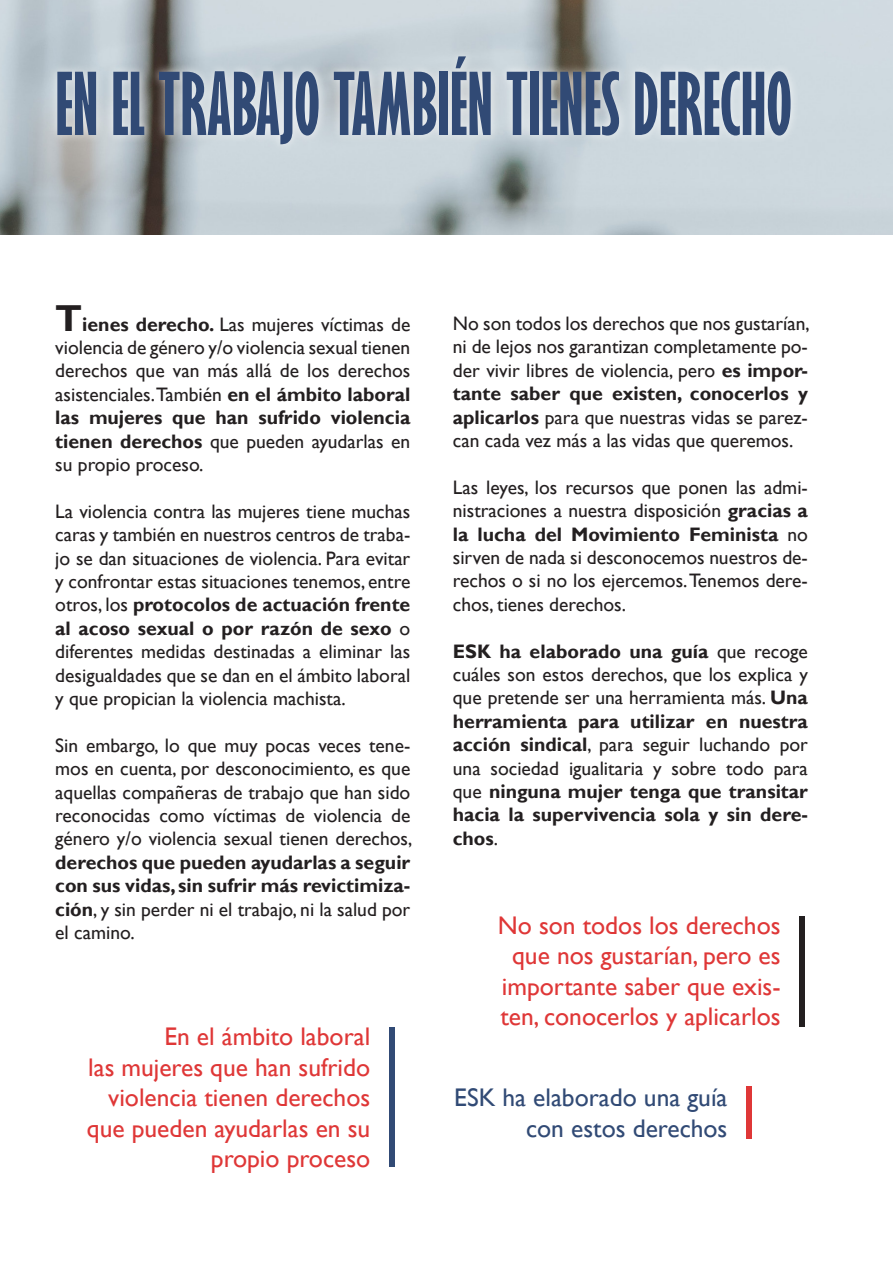
<style>
.page{position:relative;width:893px;height:1263px;background:#fff}
.page>*{position:absolute;margin:0;border:0;box-sizing:border-box;transform-origin:0 0}
.t1{font:700 extra-condensed 79.5px "Gill Sans";color:#314a75}
.t2{font:25.5px/30.6px "Gill Sans";color:#df3737;text-align:right}
.t3{font:25.5px/30.6px "Gill Sans";color:#314a75;text-align:right}
.t4{font:19.5px/23.4px "Gill Sans";color:#231f20;text-align:justify}
.s1{font-weight:700;font-size:37.5px}
.s2{font-weight:700}
</style>
<div class="page">
<img style="left:0;top:0;width:893px;height:234px">
<div style="left:746px;top:1086px;width:6px;height:52px;background:#df3737"></div>
<div style="left:389px;top:1027px;width:5px;height:140px;background:#314a75"></div>
<div style="left:48px;top:47px;width:752px;height:106px;background:#fff;opacity:.75"></div>
<div style="left:799px;top:916px;width:6px;height:111px;background:#231f20"></div>
<p class="t1" style="left:55px;top:56px;width:738px">EN EL TRABAJO TAMBIÉN TIENES DERECHO</p>
<p class="t4" style="left:55px;top:313px;width:357px"><span class="s1">T</span><span class="s2">ienes derecho.</span> Las mujeres víctimas de violencia de género y/o violencia sexual tienen derechos que van más allá de los derechos asistenciales.También <span class="s2">en el ámbito laboral las mujeres que han sufrido violencia tienen derechos</span> que pueden ayudarlas en su propio proceso.</p>
<p class="t4" style="left:55px;top:500px;width:357px">La violencia contra las mujeres tiene muchas caras y también en nuestros centros de traba&shy;jo se dan situaciones de violencia. Para evitar y confrontar estas situaciones tenemos, entre otros, los <span class="s2">protocolos de actuación frente al acoso sexual o por razón de sexo</span> o diferentes medidas destinadas a eliminar las desigualdades que se dan en el ámbito laboral y que propician la violencia machista.</p>
<p class="t4" style="left:55px;top:734px;width:359px">Sin embargo, lo que muy pocas veces tene&shy;mos en cuenta, por desconocimiento, es que aquellas compañeras de trabajo que han sido reconocidas como víctimas de violencia de género y/o violencia sexual tienen derechos, <span class="s2">derechos que pueden ayudarlas a seguir con sus vidas, sin sufrir más revictimiza&shy;ción</span>, y sin perder ni el trabajo, ni la salud por el camino.</p>
<p class="t2" style="left:87px;top:1021px;width:285px">En el ámbito laboral<br>las mujeres que han sufrido violencia tienen derechos que pueden ayudarlas en su propio proceso</p>
<p class="t4" style="left:453px;top:312px;width:359px">No son todos los derechos que nos gustarían, ni de lejos nos garantizan completamente po&shy;der vivir libres de violencia, pero <span class="s2">es impor&shy;tante saber que existen, conocerlos y aplicarlos</span> para que nuestras vidas se parez&shy;can cada vez más a las vidas que queremos.</p>
<p class="t4" style="left:453px;top:476px;width:357px">Las leyes, los recursos que ponen las admi&shy;nistraciones a nuestra disposición <span class="s2">gracias a la lucha del Movimiento Feminista</span> no sirven de nada si desconocemos nuestros de&shy;rechos o si no los ejercemos. Tenemos dere&shy;chos, tienes derechos.</p>
<p class="t4" style="left:453px;top:640px;width:357px"><span class="s2">ESK ha elaborado una guía</span> que recoge cuáles son estos derechos, que los explica y que pretende ser una herramienta más. <span class="s2">Una herramienta para utilizar en nuestra acción sindical</span>, para seguir luchando por una sociedad igualitaria y sobre todo para que <span class="s2">ninguna mujer tenga que transitar hacia la supervivencia sola y sin dere&shy;chos</span>.</p>
<p class="t2" style="left:498px;top:910px;width:284px;text-align:center">No son todos los derechos que nos gustarían, pero es importante saber que exis&shy;ten, conocerlos y aplicarlos</p>
<p class="t3" style="left:454px;top:1083px;width:275px">ESK ha elaborado una guía con estos derechos</p>
</div>
